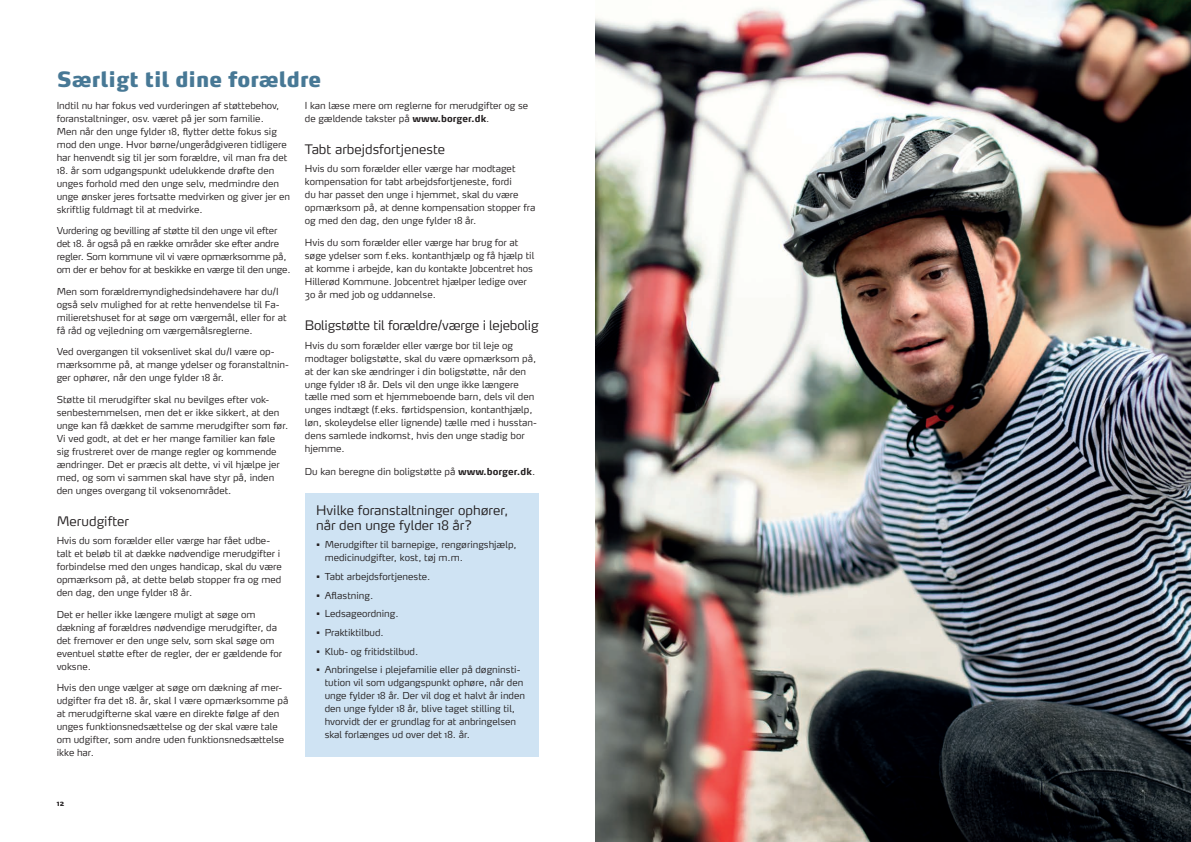
<style>
.page{position:relative;width:1191px;height:842px;background:#fff}
.page>*{position:absolute;margin:0;border:0;box-sizing:border-box;transform-origin:0 0}
.t1{font:900 21px "Max OT";color:#477895}
.t2{font:300 13px/15px "Max OT";color:#231f20}
.t3{font:300 9.5px/13px "Max OT";color:#231f20}
.t4{font:700 8px "Max OT";color:#231f20}
.s1{font-weight:700}
</style>
<div class="page">
<img style="left:595px;top:0;width:596px;height:842px">
<div style="left:305px;top:493px;width:234px;height:264px;background:#cfe3f3"></div>
<h1 class="t1" style="left:57px;top:66px;width:266px">Særligt til dine forældre</h1>
<p class="t3" style="left:57px;top:99px;width:232px">Indtil nu har fokus ved vurderingen af støttebehov, foranstaltninger, osv. været på jer som familie.<br>Men når den unge fylder 18, flytter dette fokus sig mod den unge. Hvor børne/ungerådgiveren tidligere har henvendt sig til jer som forældre, vil man fra det</p>
<p class="t3" style="left:57px;top:164px;width:235px">18. år som udgangspunkt udelukkende drøfte den unges forhold med den unge selv, medmindre den unge ønsker jeres fortsatte medvirken og giver jer en skriftlig fuldmagt til at medvirke.</p>
<p class="t3" style="left:57px;top:225px;width:235px">Vurdering og bevilling af støtte til den unge vil efter det 18. år også på en række områder ske efter andre regler. Som kommune vil vi være opmærksomme på, om der er behov for at beskikke en værge til den unge.</p>
<p class="t3" style="left:57px;top:285px;width:231px">Men som forældremyndighedsindehavere har du/I også selv mulighed for at rette henvendelse til Fa&shy;milieretshuset for at søge om værgemål, eller for at få råd og vejledning om værgemålsreglerne.</p>
<p class="t3" style="left:57px;top:346px;width:234px">Ved overgangen til voksenlivet skal du/I være op&shy;mærksomme på, at mange ydelser og foranstaltnin&shy;ger ophører, når den unge fylder 18 år.</p>
<p class="t3" style="left:57px;top:393px;width:233px">Støtte til merudgifter skal nu bevilges efter vok&shy;senbestemmelsen, men det er ikke sikkert, at den unge kan få dækket de samme merudgifter som før.<br>Vi ved godt, at det er her mange familier kan føle sig frustreret over de mange regler og kommende ændringer. Det er præcis alt dette, vi vil hjælpe jer med, og som vi sammen skal have styr på, inden den unges overgang til voksenområdet.</p>
<h2 class="t2" style="left:57px;top:514px;width:74px">Merudgifter</h2>
<p class="t3" style="left:57px;top:535px;width:227px">Hvis du som forælder eller værge har fået udbe&shy;talt et beløb til at dække nødvendige merudgifter i forbindelse med den unges handicap, skal du være opmærksom på, at dette beløb stopper fra og med den dag, den unge fylder 18 år.</p>
<p class="t3" style="left:57px;top:608px;width:227px">Det er heller ikke længere muligt at søge om dækning af forældres nødvendige merudgifter, da det fremover er den unge selv, som skal søge om eventuel støtte efter de regler, der er gældende for voksne.</p>
<p class="t3" style="left:57px;top:682px;width:233px">Hvis den unge vælger at søge om dækning af mer&shy;udgifter fra det 18. år, skal I være opmærksomme på at merudgifterne skal være en direkte følge af den unges funktionsnedsættelse og der skal være tale om udgifter, som andre uden funktionsnedsættelse ikke har.</p>
<p class="t3" style="left:305px;top:99px;width:225px">I kan læse mere om reglerne for merudgifter og se de gældende takster på <span class="s1">www.borger.dk</span>.</p>
<h2 class="t2" style="left:305px;top:142px;width:142px">Tabt arbejdsfortjeneste</h2>
<p class="t3" style="left:305px;top:163px;width:232px">Hvis du som forælder eller værge har modtaget kompensation for tabt arbejdsfortjeneste, fordi<br>du har passet den unge i hjemmet, skal du være opmærksom på, at denne kompensation stopper fra og med den dag, den unge fylder 18 år.</p>
<p class="t3" style="left:305px;top:236px;width:231px">Hvis du som forælder eller værge har brug for at søge ydelser som f.eks. kontanthjælp og få hjælp til at komme i arbejde, kan du kontakte Jobcentret hos Hillerød Kommune. Jobcentret hjælper ledige over 30 år med job og uddannelse.</p>
<h2 class="t2" style="left:305px;top:318px;width:235px">Boligstøtte til forældre/værge i lejebolig</h2>
<p class="t3" style="left:305px;top:339px;width:234px">Hvis du som forælder eller værge bor til leje og modtager boligstøtte, skal du være opmærksom på, at der kan ske ændringer i din boligstøtte, når den unge fylder 18 år. Dels vil den unge ikke længere tælle med som et hjemmeboende barn, dels vil den unges indtægt (f.eks. førtidspension, kontanthjælp, løn, skoleydelse eller lignende) tælle med i husstan&shy;dens samlede indkomst, hvis den unge stadig bor hjemme.</p>
<p class="t3" style="left:305px;top:466px;width:232px">Du kan beregne din boligstøtte på <span class="s1">www.borger.dk</span>.</p>
<h2 class="t2" style="left:316px;top:503px;width:194px">Hvilke foranstaltninger ophører, når den unge fylder 18 år?</h2>
<p class="t3" style="left:325px;top:539px;width:194px;text-indent:-9px">• Merudgifter til barnepige, rengøringshjælp, medicinudgifter, kost, tøj m.m.</p>
<p class="t3" style="left:316px;top:571px;width:116px">• Tabt arbejdsfortjeneste.</p>
<p class="t3" style="left:316px;top:589px;width:59px">• Aflastning.</p>
<p class="t3" style="left:316px;top:608px;width:84px">• Ledsageordning.</p>
<p class="t3" style="left:316px;top:627px;width:69px">• Praktiktilbud.</p>
<p class="t3" style="left:316px;top:645px;width:104px">• Klub- og fritidstilbud.</p>
<p class="t3" style="left:325px;top:664px;width:202px;text-indent:-9px">• Anbringelse i plejefamilie eller på døgninsti&shy;tution vil som udgangspunkt ophøre, når den unge fylder 18 år. Der vil dog et halvt år inden den unge fylder 18 år, blive taget stilling til, hvorvidt der er grundlag for at anbringelsen skal forlænges ud over det 18. år.</p>
<p class="t4" style="left:57px;top:797px;width:9px">12</p>
</div>
